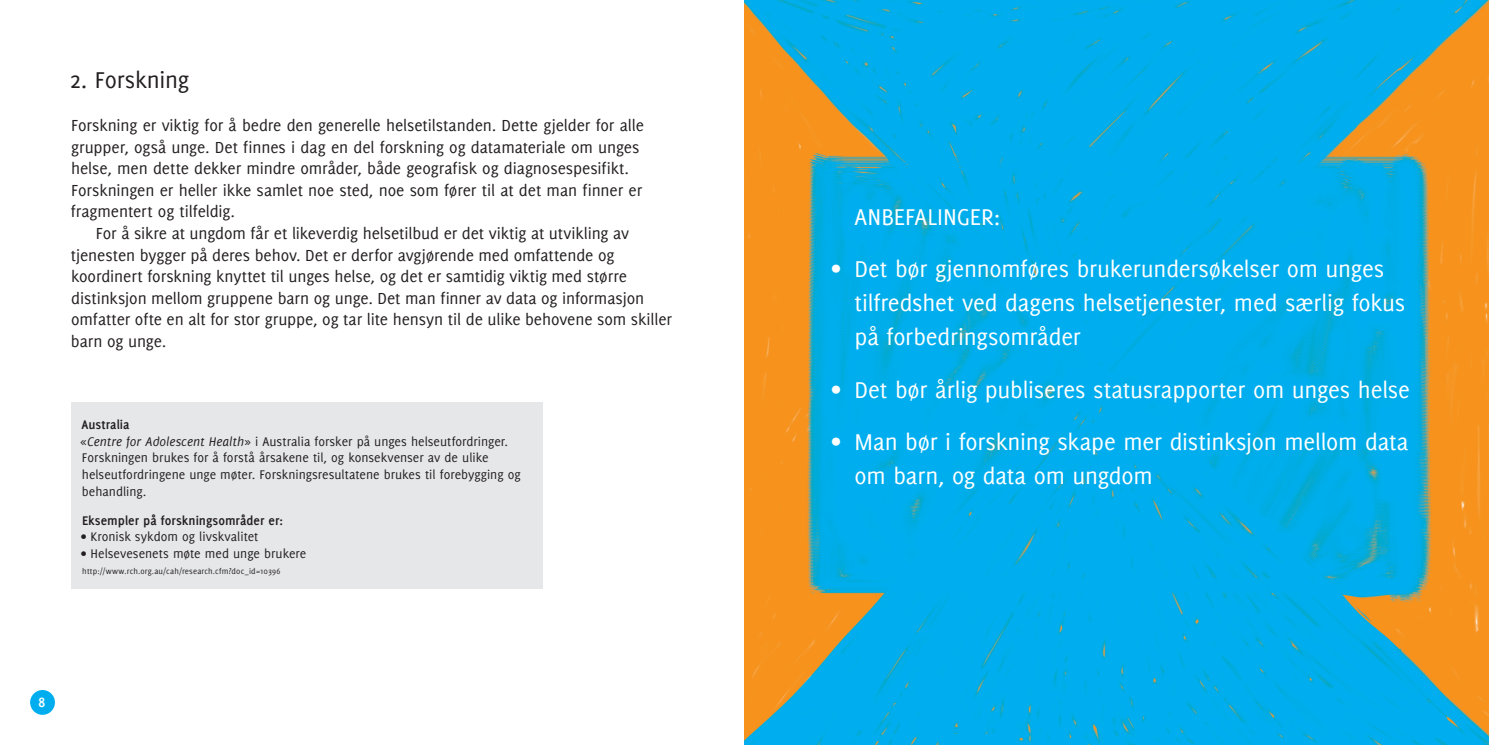
<style>
.page{position:relative;width:1489px;height:745px;background:#fff}
.page>*{position:absolute;margin:0;border:0;box-sizing:border-box;transform-origin:0 0}
.t1{font:25px "Delicious";letter-spacing:-.01em;color:#fff}
.t2{font:25px "Delicious";letter-spacing:-.01em;color:#231f20}
.t3{font:17.5px/21.5px "Delicious";letter-spacing:-.005em;color:#231f20}
.t4{font:700 15px "Delicious";color:#fff}
.t5{font:13.75px/16.5px "Delicious";color:#231f20}
.t6{font:700 13.75px "Delicious";color:#231f20}
.t7{font:8.75px "Delicious";letter-spacing:.015em;color:#231f20}
.s1{font-style:italic}
.s2{font-family:"DIN"}
</style>
<div class="page">
<div style="left:30px;top:689px;width:25px;height:25px;background:#00aeef;border-radius:50%"></div>
<img style="left:744px;top:0;width:744px;height:744px">
<div style="left:71px;top:402px;width:471px;height:186px;background:#e6e7e9"></div>
<p class="t2" style="left:70px;top:66px;width:121px">2. Forskning</p>
<p class="t3" style="left:71px;top:115px;width:574px">Forskning er viktig for å bedre den generelle helsetilstanden. Dette gjelder for alle grupper, også unge. Det finnes i dag en del forskning og datamateriale om unges helse, men dette dekker mindre områder, både geografisk og diagnosespesifikt.<br>Forskningen er heller ikke samlet noe sted, noe som fører til at det man finner er fragmentert og tilfeldig.</p>
<p class="t3" style="left:71px;top:222px;width:602px;text-indent:25px">For å sikre at ungdom får et likeverdig helsetilbud er det viktig at utvikling av tjenesten bygger på deres behov. Det er derfor avgjørende med omfattende og koordinert forskning knyttet til unges helse, og det er samtidig viktig med større distinksjon mellom gruppene barn og unge. Det man finner av data og informasjon omfatter ofte en alt for stor gruppe, og tar lite hensyn til de ulike behovene som skiller barn og unge.</p>
<p class="t6" style="left:81px;top:417px;width:50px">Australia</p>
<p class="t5" style="left:80px;top:432px;width:442px">«<span class="s1">Centre for Adolescent Health</span>» i Australia forsker på unges helseutfordringer.<br>Forskningen brukes for å forstå årsakene til, og konsekvenser av de ulike helseutfordringene unge møter. Forskningsresultatene brukes til forebygging og behandling.</p>
<p class="t6" style="left:82px;top:512px;width:202px">Eksempler på forskningsområder er:</p>
<p class="t5" style="left:81px;top:527px;width:179px">• Kronisk sykdom og livskvalitet</p>
<p class="t5" style="left:81px;top:544px;width:227px">• Helsevesenets møte med unge brukere</p>
<p class="t7" style="left:82px;top:566px;width:199px">http://www.rch.org.au/cah/research.cfm?doc_id=10396</p>
<p class="t4" style="left:39px;top:692px;width:8px">8</p>
<p class="t1" style="left:854px;top:202px;width:147px">ANBEFALINGER:</p>
<p class="t1" style="left:829px;top:255px;width:556px"><span class="s2">•</span> Det bør gjennomføres brukerundersøkelser om unges</p>
<p class="t1" style="left:854px;top:289px;width:552px">tilfredshet ved dagens helsetjenester, med særlig fokus</p>
<p class="t1" style="left:854px;top:322px;width:228px">på forbedringsområder</p>
<p class="t1" style="left:829px;top:375px;width:582px"><span class="s2">•</span> Det bør årlig publiseres statusrapporter om unges helse</p>
<p class="t1" style="left:829px;top:427px;width:580px"><span class="s2">•</span> Man bør i forskning skape mer distinksjon mellom data</p>
<p class="t1" style="left:854px;top:461px;width:299px">om barn, og data om ungdom</p>
</div>
